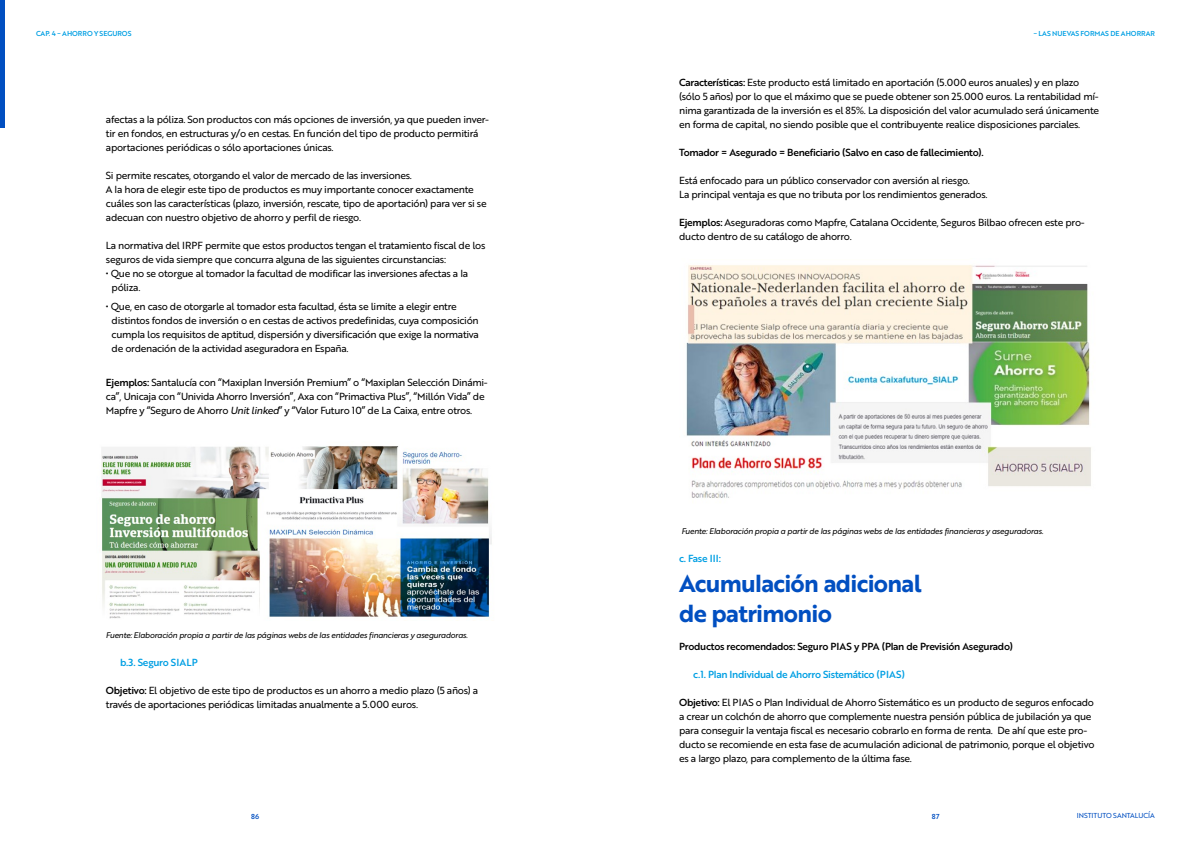
<style>
.page{position:relative;width:1191px;height:842px;background:#fff}
.page>*{position:absolute;margin:0;border:0;box-sizing:border-box;transform-origin:0 0}
.t1{font:24px/30px "Brother 1816 Bold";letter-spacing:-.03em;color:#014fc1}
.t2{font:10px/14px "Brother 1816 Regular";letter-spacing:-.03em;color:#000}
.t3{font:10px "Brother 1816 Medium";letter-spacing:-.03em;color:#000}
.t4{font:10px "Brother 1816 Medium";letter-spacing:-.03em;color:#009fe3}
.t5{font:8px "Brother 1816 Regular Italic";letter-spacing:-.03em;color:#000}
.t6{font:7px "Brother 1816 Medium";color:#009fe3}
.t7{font:7px "Brother 1816 Regular";color:#014fc1}
.t8{font:7px "Brother 1816 Medium";color:#014fc1}
.s1{font-family:"Brother 1816 Medium"}
.s2{font-family:"Brother 1816 Regular Italic"}
</style>
<div class="page">
<img style="left:686px;top:265px;width:405px;height:233px">
<img style="left:101px;top:446px;width:391px;height:173px">
<div style="left:0;top:0;width:5px;height:128px;background:#014fc1"></div>
<p class="t6" style="left:36px;top:28px;width:97px">CAP. 4 ~ AHORRO Y SEGUROS</p>
<p class="t2" style="left:106px;top:112px;width:384px">afectas a la póliza. Son productos con más opciones de inversión, ya que pueden inver&shy;tir en fondos, en estructuras y/o en cestas. En función del tipo de producto permitirá aportaciones periódicas o sólo aportaciones únicas.</p>
<p class="t2" style="left:106px;top:168px;width:382px">Si permite rescates, otorgando el valor de mercado de las inversiones.<br>A la hora de elegir este tipo de productos es muy importante conocer exactamente cuáles son las características (plazo, inversión, rescate, tipo de aportación) para ver si se adecuan con nuestro objetivo de ahorro y perfil de riesgo.</p>
<p class="t2" style="left:106px;top:238px;width:381px">La normativa del IRPF permite que estos productos tengan el tratamiento fiscal de los seguros de vida siempre que concurra alguna de las siguientes circunstancias:</p>
<p class="t2" style="left:112px;top:266px;width:358px;text-indent:-6px">• Que no se otorgue al tomador la facultad de modificar las inversiones afectas a la póliza.</p>
<p class="t2" style="left:112px;top:299px;width:369px;text-indent:-6px">• Que, en caso de otorgarle al tomador esta facultad, ésta se limite a elegir entre distintos fondos de inversión o en cestas de activos predefinidas, cuya composición cumpla los requisitos de aptitud, dispersión y diversificación que exige la normativa de ordenación de la actividad aseguradora en España.</p>
<p class="t2" style="left:106px;top:375px;width:383px"><span class="s1">Ejemplos:</span> Santalucía con “Maxiplan Inversión Premium” o “Maxiplan Selección Dinámi&shy;ca”, Unicaja con “Univida Ahorro Inversión”, Axa con “Primactiva Plus”, “Millón Vida” de<br>Mapfre y “Seguro de Ahorro <span class="s2">Unit linked</span>” y “Valor Futuro 10” de La Caixa, entre otros.</p>
<p class="t5" style="left:106px;top:629px;width:363px">Fuente: Elaboración propia a partir de las páginas webs de las entidades financieras y aseguradoras.</p>
<p class="t4" style="left:120px;top:655px;width:79px">b.3. Seguro SIALP</p>
<p class="t2" style="left:106px;top:683px;width:374px"><span class="s1">Objetivo:</span> El objetivo de este tipo de productos es un ahorro a medio plazo (5 años) a través de aportaciones periódicas limitadas anualmente a 5.000 euros.</p>
<p class="t6" style="left:1033px;top:28px;width:123px">~ LAS NUEVAS FORMAS DE AHORRAR</p>
<p class="t2" style="left:679px;top:75px;width:421px"><span class="s1">Características:</span> Este producto está limitado en aportación (5.000 euros anuales) y en plazo (sólo 5 años) por lo que el máximo que se puede obtener son 25.000 euros. La rentabilidad mí&shy;nima garantizada de la inversión es el 85%. La disposición del valor acumulado será únicamente en forma de capital, no siendo posible que el contribuyente realice disposiciones parciales.</p>
<p class="t3" style="left:679px;top:144px;width:306px">Tomador = Asegurado = Beneficiario (Salvo en caso de fallecimiento).</p>
<p class="t2" style="left:679px;top:173px;width:310px">Está enfocado para un público conservador con aversión al riesgo.<br>La principal ventaja es que no tributa por los rendimientos generados.</p>
<p class="t2" style="left:679px;top:215px;width:407px"><span class="s1">Ejemplos:</span> Aseguradoras como Mapfre, Catalana Occidente, Seguros Bilbao ofrecen este pro&shy;ducto dentro de su catálogo de ahorro.</p>
<p class="t5" style="left:681px;top:525px;width:363px">Fuente: Elaboración propia a partir de las páginas webs de las entidades financieras y aseguradoras.</p>
<p class="t4" style="left:679px;top:550px;width:44px">c. Fase III:</p>
<h1 class="t1" style="left:679px;top:567px;width:244px">Acumulación adicional de patrimonio</h1>
<p class="t3" style="left:679px;top:638px;width:335px">Productos recomendados: Seguro PIAS y PPA (Plan de Previsión Asegurado)</p>
<p class="t4" style="left:693px;top:666px;width:213px">c.1. Plan Individual de Ahorro Sistemático (PIAS)</p>
<p class="t2" style="left:679px;top:695px;width:417px"><span class="s1">Objetivo:</span> El PIAS o Plan Individual de Ahorro Sistemático es un producto de seguros enfocado a crear un colchón de ahorro que complemente nuestra pensión pública de jubilación ya que para conseguir la ventaja fiscal es necesario cobrarlo en forma de renta. De ahí que este pro&shy;ducto se recomiende en esta fase de acumulación adicional de patrimonio, porque el objetivo es a largo plazo, para complemento de la última fase.</p>
<p class="t8" style="left:251px;top:811px;width:10px">86</p>
<p class="t8" style="left:932px;top:811px;width:9px">87</p>
<p class="t7" style="left:1076px;top:811px;width:80px">INSTITUTO SANTALUCÍA</p>
</div>
